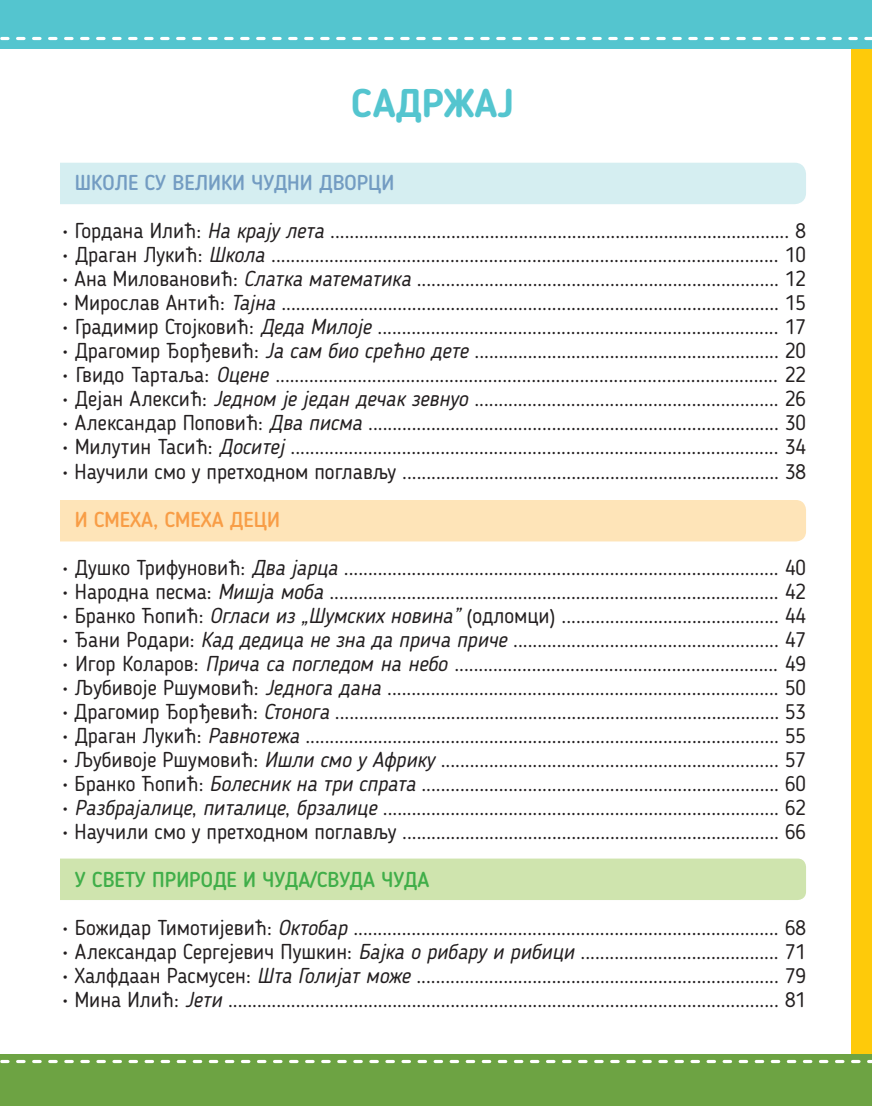
<style>
.page{position:relative;width:872px;height:1106px;background:#fff}
.page>*{position:absolute;margin:0;border:0;box-sizing:border-box;transform-origin:0 0}
.t1{font:700 39px "Blogger Sans";color:#54c5cf}
.t2{font:21px "Blogger Sans";color:#231f20}
.t3{font:500 21px "Blogger Sans";color:#40ae49}
.t4{font:500 21px "Blogger Sans";color:#739cc2}
.t5{font:500 21px "Blogger Sans";color:#f89d46}
.s1{font-style:italic}
</style>
<div class="page">
<div style="left:851px;top:19px;width:21px;height:1087px;background:#feca0a"></div>
<div style="left:0;top:0;width:872px;height:48px;background:#54c5cf"></div>
<div style="left:0;top:1054px;width:872px;height:52px;background:#6da343"></div>
<svg style="left:0;top:37px;width:872px;height:3px"></svg>
<svg style="left:0;top:1059px;width:872px;height:4px"></svg>
<div style="left:60px;top:163px;width:746px;height:41px;background:#d5eef1"></div>
<div style="left:40px;top:858px;width:766px;height:42px;background:#cfe4ae;border-radius:9px"></div>
<div style="left:40px;top:500px;width:766px;height:41px;background:#fee4b8;border-radius:10px"></div>
<div style="left:22px;top:153px;width:38px;height:842px;background:#fff"></div>
<h1 class="t1" style="left:351px;top:80px;width:164px">САДРЖАЈ</h1>
<p class="t4" style="left:75px;top:170px;width:321px">ШКОЛЕ СУ ВЕЛИКИ ЧУДНИ ДВОРЦИ</p>
<p class="t2" style="left:62px;top:218px;width:745px">• Гордана Илић: <span class="s1">На крају лета</span> ............................................................................................... 8</p>
<p class="t2" style="left:62px;top:242px;width:745px">• Драган Лукић: <span class="s1">Школа</span> ......................................................................................................... 10</p>
<p class="t2" style="left:62px;top:266px;width:745px">• Ана Миловановић: <span class="s1">Слатка математика</span> ........................................................................... 12</p>
<p class="t2" style="left:62px;top:290px;width:745px">• Мирослав Антић: <span class="s1">Тајна</span> ....................................................................................................... 15</p>
<p class="t2" style="left:62px;top:314px;width:745px">• Градимир Стојковић: <span class="s1">Деда Милоје</span> ................................................................................... 17</p>
<p class="t2" style="left:62px;top:338px;width:745px">• Драгомир Ђорђевић: <span class="s1">Ја сам био срећно дете</span> ............................................................... 20</p>
<p class="t2" style="left:62px;top:362px;width:745px">• Гвидо Тартаља: <span class="s1">Оцене</span> ........................................................................................................ 22</p>
<p class="t2" style="left:62px;top:386px;width:745px">• Дејан Алексић: <span class="s1">Једном је један дечак зевнуо</span>............................................................... 26</p>
<p class="t2" style="left:62px;top:410px;width:745px">• Александар Поповић: <span class="s1">Два писма</span> ..................................................................................... 30</p>
<p class="t2" style="left:62px;top:434px;width:745px">• Милутин Тасић: <span class="s1">Доситеј</span> ..................................................................................................... 34</p>
<p class="t2" style="left:62px;top:458px;width:745px">• Научили смо у претходном поглављу .............................................................................. 38</p>
<p class="t5" style="left:75px;top:506px;width:207px">И СМЕХА, СМЕХА ДЕЦИ</p>
<p class="t2" style="left:62px;top:554px;width:745px">• Душко Трифуновић: <span class="s1">Два јарца</span> .......................................................................................... 40</p>
<p class="t2" style="left:62px;top:578px;width:745px">• Народна песма: <span class="s1">Мишја моба</span> ............................................................................................. 42</p>
<p class="t2" style="left:62px;top:602px;width:745px">• Бранко Ћопић: <span class="s1">Огласи из„Шумских новина”</span>(одломци) ............................................. 44</p>
<p class="t2" style="left:62px;top:626px;width:745px">• Ђани Родари: <span class="s1">Кад дедица не зна да прича приче</span> ....................................................... 47</p>
<p class="t2" style="left:62px;top:650px;width:745px">• Игор Коларов: <span class="s1">Прича са погледом на небо</span> ................................................................... 49</p>
<p class="t2" style="left:62px;top:674px;width:745px">• Љубивоје Ршумовић: <span class="s1">Једнога дана</span> ................................................................................. 50</p>
<p class="t2" style="left:62px;top:698px;width:745px">• Драгомир Ђорђевић: <span class="s1">Стонога</span> ............................................................................................ 53</p>
<p class="t2" style="left:62px;top:722px;width:745px">• Драган Лукић: <span class="s1">Равнотежа</span> .................................................................................................. 55</p>
<p class="t2" style="left:62px;top:746px;width:745px">• Љубивоје Ршумовић: <span class="s1">Ишли смо уАфрику</span>...................................................................... 57</p>
<p class="t2" style="left:62px;top:770px;width:745px">• Бранко Ћопић: <span class="s1">Болесник на три спрата</span> .......................................................................... 60</p>
<p class="t2" style="left:62px;top:794px;width:745px">• <span class="s1">Разбрајалице</span>, <span class="s1">питалице</span>, <span class="s1">брзалице</span> .................................................................................. 62</p>
<p class="t2" style="left:62px;top:818px;width:745px">• Научили смо у претходном поглављу .............................................................................. 66</p>
<p class="t3" style="left:75px;top:866px;width:356px">У СВЕТУ ПРИРОДЕ И ЧУДА/СВУДА ЧУДА</p>
<p class="t2" style="left:62px;top:914px;width:745px">• Божидар Тимотијевић: <span class="s1">Октобар</span> ........................................................................................ 68</p>
<p class="t2" style="left:62px;top:938px;width:745px">• Александар Сергејевич Пушкин: <span class="s1">Бајка о рибару и рибици</span> ......................................... 71</p>
<p class="t2" style="left:62px;top:962px;width:745px">• Халфдаан Расмусен: <span class="s1">Шта Голијат може</span> ........................................................................... 79</p>
<p class="t2" style="left:62px;top:986px;width:745px">• Мина Илић: <span class="s1">Јети</span> .................................................................................................................. 81</p>
</div>
